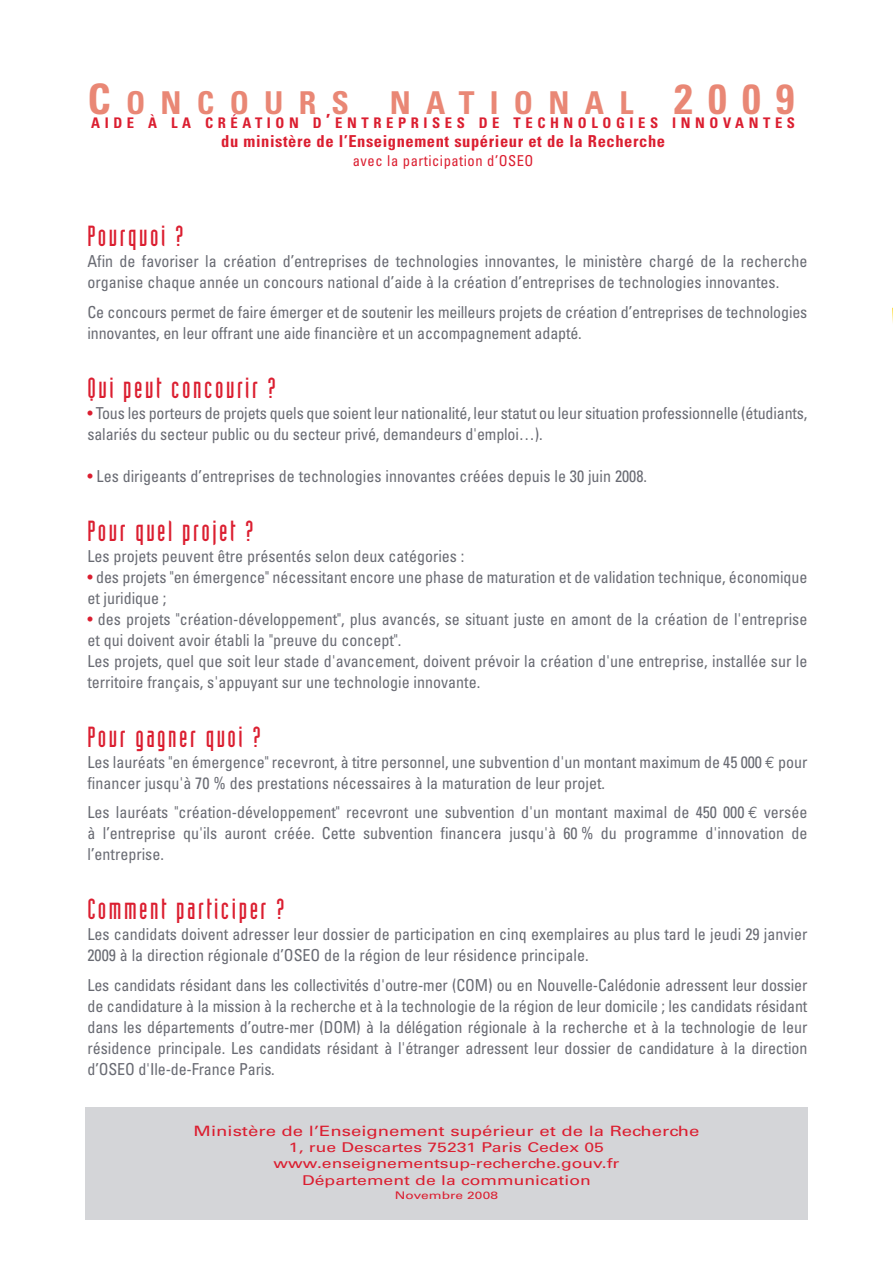
<style>
.page{position:relative;width:893px;height:1263px;background:#fff}
.page>*{position:absolute;margin:0;border:0;box-sizing:border-box;transform-origin:0 0}
.t1{font:700 condensed 31.5px "Univers";letter-spacing:.485em;color:#e98775}
.t2{font:28.5px "Industria Solid";letter-spacing:.09em;color:#db1e30}
.t3{font:condensed 16.5px/21px "Univers";color:#696b73}
.t4{font:700 condensed 16.5px "Univers";letter-spacing:.035em;color:#db1e30}
.t5{font:condensed 15px "Univers";letter-spacing:.035em;color:#db1e30}
.t6{font:700 condensed 14.7px "Univers";letter-spacing:.315em;color:#db1e30}
.t7{font:14.25px "Univers";color:#db1e30;scale:1.3 1}
.t8{font:13.5px/16.5px "Univers";color:#db1e30;text-align:center;scale:1.3 1}
.t9{font:10.5px "Univers";color:#db1e30;scale:1.3 1}
.s1{font-size:42px}
.s2{font-size:19.5px}
.s3{color:#db1e30}
.s4{font-family:"Euro Mono";font-stretch:normal}
</style>
<div class="page">
<div style="left:85px;top:1107px;width:723px;height:112px;background:#d4d5d8"></div>
<svg style="left:892px;top:307px;width:1px;height:16px"></svg>
<h1 class="t1" style="left:87px;top:92px;width:263px"><span class="s1">C</span>ONCOURS</h1>
<h1 class="t1" style="left:390px;top:92px;width:406px">NATIONAL <span class="s1">2009</span></h1>
<p class="t6" style="left:91px;top:117px;width:705px">AIDE À LA CRÉATION D<span class="s2">’</span>ENTREPRISES DE TECHNOLOGIES INNOVANTES</p>
<p class="t4" style="left:221px;top:135px;width:445px">du ministère de l’Enseignement supérieur et de la Recherche</p>
<p class="t5" style="left:353px;top:155px;width:182px">avec la participation d’OSEO</p>
<h2 class="t2" style="left:87px;top:226px;width:97px">Pourquoi ?</h2>
<p class="t3" style="left:87px;top:252px;width:721px">Afin de favoriser la création d’entreprises de technologies innovantes, le ministère chargé de la recherche organise chaque année un concours national d’aide à la création d’entreprises de technologies innovantes.</p>
<p class="t3" style="left:87px;top:303px;width:721px">Ce concours permet de faire émerger et de soutenir les meilleurs projets de création d’entreprises de technologies innovantes, en leur offrant une aide financière et un accompagnement adapté.</p>
<h2 class="t2" style="left:87px;top:377px;width:190px">Qui peut concourir ?</h2>
<p class="t3" style="left:87px;top:404px;width:721px"><span class="s3">•</span> Tous les porteurs de projets quels que soient leur nationalité, leur statut ou leur situation professionnelle (étudiants, salariés du secteur public ou du secteur privé, demandeurs d'emploi…).</p>
<p class="t3" style="left:87px;top:467px;width:561px"><span class="s3">•</span> Les dirigeants d’entreprises de technologies innovantes créées depuis le 30 juin 2008.</p>
<h2 class="t2" style="left:87px;top:520px;width:168px">Pour quel projet ?</h2>
<p class="t3" style="left:87px;top:547px;width:379px">Les projets peuvent être présentés selon deux catégories :</p>
<p class="t3" style="left:87px;top:568px;width:721px"><span class="s3">•</span> des projets "en émergence" nécessitant encore une phase de maturation et de validation technique, économique et juridique ;</p>
<p class="t3" style="left:87px;top:610px;width:721px"><span class="s3">•</span> des projets "création-développement", plus avancés, se situant juste en amont de la création de l'entreprise et qui doivent avoir établi la "preuve du concept".<br>Les projets, quel que soit leur stade d'avancement, doivent prévoir la création d'une entreprise, installée sur le territoire français, s'appuyant sur une technologie innovante.</p>
<h2 class="t2" style="left:87px;top:726px;width:175px">Pour gagner quoi ?</h2>
<p class="t3" style="left:87px;top:753px;width:721px">Les lauréats "en émergence" recevront, à titre personnel, une subvention d'un montant maximum de 45 000 <span class="s4">€</span> pour financer jusqu'à 70 % des prestations nécessaires à la maturation de leur projet.</p>
<p class="t3" style="left:87px;top:803px;width:721px;text-align:justify">Les lauréats "création-développement" recevront une subvention d'un montant maximal de 450 000 <span class="s4">€</span> versée à l’entreprise qu'ils auront créée. Cette subvention financera jusqu'à 60 % du programme d'innovation de l’entreprise.</p>
<h2 class="t2" style="left:87px;top:899px;width:199px">Comment participer ?</h2>
<p class="t3" style="left:87px;top:925px;width:721px">Les candidats doivent adresser leur dossier de participation en cinq exemplaires au plus tard le jeudi 29 janvier<br>2009 à la direction régionale d’OSEO de la région de leur résidence principale.</p>
<p class="t3" style="left:87px;top:976px;width:721px;text-align:justify">Les candidats résidant dans les collectivités d'outre-mer (COM) ou en Nouvelle-Calédonie adressent leur dossier de candidature à la mission à la recherche et à la technologie de la région de leur domicile ; les candidats résidant dans les départements d’outre-mer (DOM) à la délégation régionale à la recherche et à la technologie de leur résidence principale. Les candidats résidant à l'étranger adressent leur dossier de candidature à la direction d’OSEO d'Ile-de-France Paris.</p>
<p class="t7" style="left:194px;top:1125px;width:390px">Ministère de l’Enseignement supérieur et de la Recherche</p>
<p class="t8" style="left:274px;top:1140px;width:268px">1, rue Descartes 75231 Paris Cedex 05 www.enseignementsup-recherche.gouv.fr<br>Département de la communication</p>
<p class="t9" style="left:395px;top:1192px;width:81px">Novembre 2008</p>
</div>
